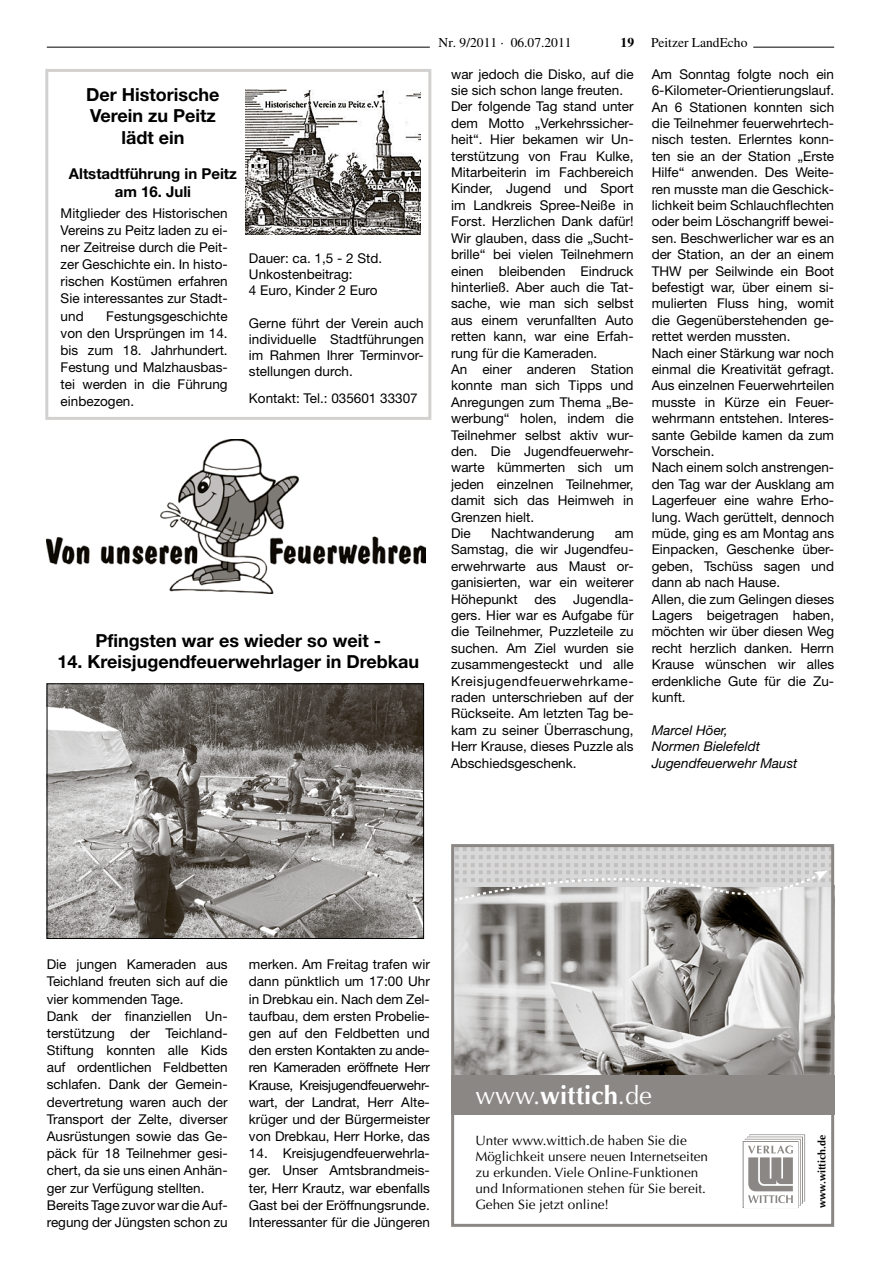
<style>
.page{position:relative;width:881px;height:1263px;background:#fff}
.page>*{position:absolute;margin:0;border:0;box-sizing:border-box;transform-origin:0 0}
.t1{font:25.5px "Optima LT";color:#fff}
.t2{font:700 18px/21.6px "Helvetica Neue LT";color:#000;text-align:center}
.t3{font:700 15px/18px "Helvetica Neue LT";color:#000;text-align:center}
.t4{font:13.5px/16.4px "Helvetica Neue LT";color:#000;text-align:justify}
.t5{font:13.5px/16.2px "Optima LT";color:#000}
.t6{font:italic 13.5px/16.4px "Helvetica Neue LT";color:#000}
.t7{font:13.5px "Times LT";color:#000}
.t8{font:700 10.5px "Optima LT";color:#000}
.s1{font-weight:700}
</style>
<div class="page">
<hr style="left:753px;top:47px;width:80px;height:1px;background:#000">
<hr style="left:47px;top:47px;width:382px;height:1px;background:#000">
<img style="left:245px;top:89px;width:175px;height:146px">
<img style="left:47px;top:439px;width:378px;height:155px">
<img style="left:49px;top:686px;width:372px;height:251px">
<div style="left:47px;top:684px;width:376px;height:255px;border:1px solid #000"></div>
<img style="left:455px;top:902px;width:374px;height:173px">
<svg style="left:455px;top:848px;width:374px;height:54px;background:#cdcccb"></svg>
<div style="left:451px;top:1075px;width:382px;height:39px;background:#8b8785"></div>
<svg style="left:742px;top:1134px;width:62px;height:74px"></svg>
<div style="left:451px;top:844px;width:382px;height:383px;border:3px solid #8b8785"></div>
<h2 class="t2" style="left:86px;top:83px;width:135px">Der Historische<br>Verein zu Peitz lädt ein</h2>
<p class="t3" style="left:69px;top:164px;width:170px">Altstadtführung in Peitz am 16. Juli</p>
<p class="t4" style="left:61px;top:204px;width:168px;line-height:17.1px">Mitglieder des Historischen Vereins zu Peitz laden zu ei&shy;ner Zeitreise durch die Peit&shy;zer Geschichte ein. In histo&shy;rischen Kostümen erfahren Sie interessantes zur Stadt&shy;und</p>
<p class="t4" style="left:61px;top:307px;width:168px;line-height:17.1px;text-indent:46px">Festungsgeschichte von den Ursprüngen im 14. bis zum 18. Jahrhundert.<br>Festung und Malzhausbas&shy;tei werden in die Führung einbezogen.</p>
<p class="t4" style="left:249px;top:250px;width:135px;text-align:left">Dauer: ca. 1,5 - 2 Std.<br>Unkostenbeitrag:<br>4 Euro, Kinder 2 Euro</p>
<p class="t4" style="left:249px;top:314px;width:176px">Gerne führt der Verein auch individuelle Stadtführungen im Rahmen Ihrer Terminvor&shy;stellungen durch.</p>
<p class="t4" style="left:249px;top:390px;width:170px">Kontakt: Tel.: 035601 33307</p>
<h2 class="t2" style="left:95px;top:629px;width:287px">Pfingsten war es wieder so weit -</h2>
<h2 class="t2" style="left:57px;top:651px;width:363px">14. Kreisjugendfeuerwehrlager in Drebkau</h2>
<p class="t7" style="left:438px;top:34px;width:134px">Nr. 9/2011 · 06.07.2011</p>
<p class="t7" style="left:620px;top:34px;width:128px"><span class="s1">19</span> Peitzer LandEcho</p>
<p class="t4" style="left:451px;top:65px;width:184px;text-align:left">war jedoch die Disko, auf die sie sich schon lange freuten.<br>Der folgende Tag stand unter dem Motto „Verkehrssicher&shy;heit“. Hier bekamen wir Un&shy;terstützung von Frau Kulke,<br>Mitarbeiterin im Fachbereich<br>Kinder, Jugend und Sport im Landkreis Spree-Neiße in<br>Forst. Herzlichen Dank dafür!<br>Wir glauben, dass die „Sucht&shy;brille“ bei vielen Teilnehmern einen bleibenden Eindruck hinterließ. Aber auch die Tat&shy;sache, wie man sich selbst aus einem verunfallten Auto retten kann, war eine Erfah&shy;rung für die Kameraden.<br>An einer anderen Station konnte man sich Tipps und<br>Anregungen zum Thema „Be&shy;werbung“ holen, indem die<br>Teilnehmer selbst aktiv wur&shy;den. Die Jugendfeuerwehr&shy;warte kümmerten sich um jeden einzelnen Teilnehmer, damit sich das Heimweh in<br>Grenzen hielt.<br>Die</p>
<p class="t4" style="left:491px;top:525px;width:105px">Nachtwanderung</p>
<p class="t4" style="left:451px;top:525px;width:184px;text-indent:164px">am Samstag, die wir Jugendfeu&shy;erwehrwarte aus Maust or&shy;ganisierten, war ein weiterer Höhepunkt des Jugendla&shy;gers. Hier war es Aufgabe für die Teilnehmer, Puzzleteile zu suchen. Am Ziel wurden sie zusammengesteckt und alle Kreisjugendfeuerwehrkame&shy;raden unterschrieben auf der Rückseite. Am letzten Tag be&shy;kam zu seiner Überraschung, Herr Krause, dieses Puzzle als Abschiedsgeschenk.</p>
<p class="t4" style="left:651px;top:66px;width:184px;text-align:left">Am Sonntag folgte noch ein<br>6-Kilometer-Orientierungslauf.<br>An 6 Stationen konnten sich die Teilnehmer feuerwehrtech&shy;nisch testen. Erlerntes konn&shy;ten sie an der Station „Erste<br>Hilfe“ anwenden. Des Weite&shy;ren musste man die Geschick&shy;lichkeit beim Schlauchflechten oder beim Löschangriff bewei&shy;sen. Beschwerlicher war es an der Station, an der an einem<br>THW per Seilwinde ein Boot befestigt war, über einem si&shy;mulierten Fluss hing, womit die Gegenüberstehenden ge&shy;rettet werden mussten.<br>Nach einer Stärkung war noch einmal die Kreativität gefragt.<br>Aus einzelnen Feuerwehrteilen musste in Kürze ein Feuer&shy;wehrmann entstehen. Interes&shy;sante Gebilde kamen da zum<br>Vorschein.<br>Nach einem solch anstrengen&shy;den Tag war der Ausklang am<br>Lagerfeuer eine wahre Erho&shy;lung. Wach gerüttelt, dennoch müde, ging es am Montag ans<br>Einpacken, Geschenke über&shy;geben, Tschüss sagen und dann ab nach Hause.<br>Allen, die zum Gelingen dieses<br>Lagers beigetragen haben, möchten wir über diesen Weg recht herzlich danken. Herrn<br>Krause wünschen wir alles erdenkliche Gute für die Zu&shy;kunft.</p>
<p class="t6" style="left:651px;top:722px;width:147px">Marcel Höer,<br>Normen Bielefeldt<br>Jugendfeuerwehr Maust</p>
<p class="t4" style="left:47px;top:955px;width:182px;line-height:17.2px;text-align:left">Die jungen Kameraden aus<br>Teichland freuten sich auf die vier kommenden Tage.<br>Dank der finanziellen Un&shy;terstützung der Teichland-<br>Stiftung konnten alle Kids auf ordentlichen Feldbetten schlafen. Dank der Gemein&shy;devertretung waren auch der<br>Transport der Zelte, diverser<br>Ausrüstungen sowie das Ge&shy;päck für 18 Teilnehmer gesi&shy;chert, da sie uns einen Anhän&shy;ger zur Verfügung stellten.<br>Bereits Tage zuvor war die Auf&shy;regung der Jüngsten schon zu</p>
<p class="t4" style="left:249px;top:955px;width:182px;line-height:17.2px">merken. Am Freitag trafen wir dann pünktlich um 17:00 Uhr in Drebkau ein. Nach dem Zel&shy;taufbau, dem ersten Probelie&shy;gen auf den Feldbetten und den ersten Kontakten zu ande&shy;ren Kameraden eröffnete Herr Krause, Kreisjugendfeuerwehr&shy;wart, der Landrat, Herr Alte&shy;krüger und der Bürgermeister von Drebkau, Herr Horke, das</p>
<p class="t4" style="left:249px;top:1145px;width:182px;line-height:17.2px">14. Kreisjugendfeuerwehrla&shy;ger. Unser Amtsbrandmeis&shy;ter, Herr Krautz, war ebenfalls Gast bei der Eröffnungsrunde.<br>Interessanter für die Jüngeren</p>
<h1 class="t1" style="left:475px;top:1080px;width:178px">www.<span class="s1">wittich</span>.de</h1>
<p class="t5" style="left:475px;top:1132px;width:234px">Unter www.wittich.de haben Sie die Möglichkeit unsere neuen Internetseiten zu erkunden. Viele Online-Funktionen und Informationen stehen für Sie bereit.<br>Gehen Sie jetzt online!</p>
<p class="t8" style="left:815px;top:1208px;width:74px;rotate:-90deg">www.wittich.de</p>
</div>
